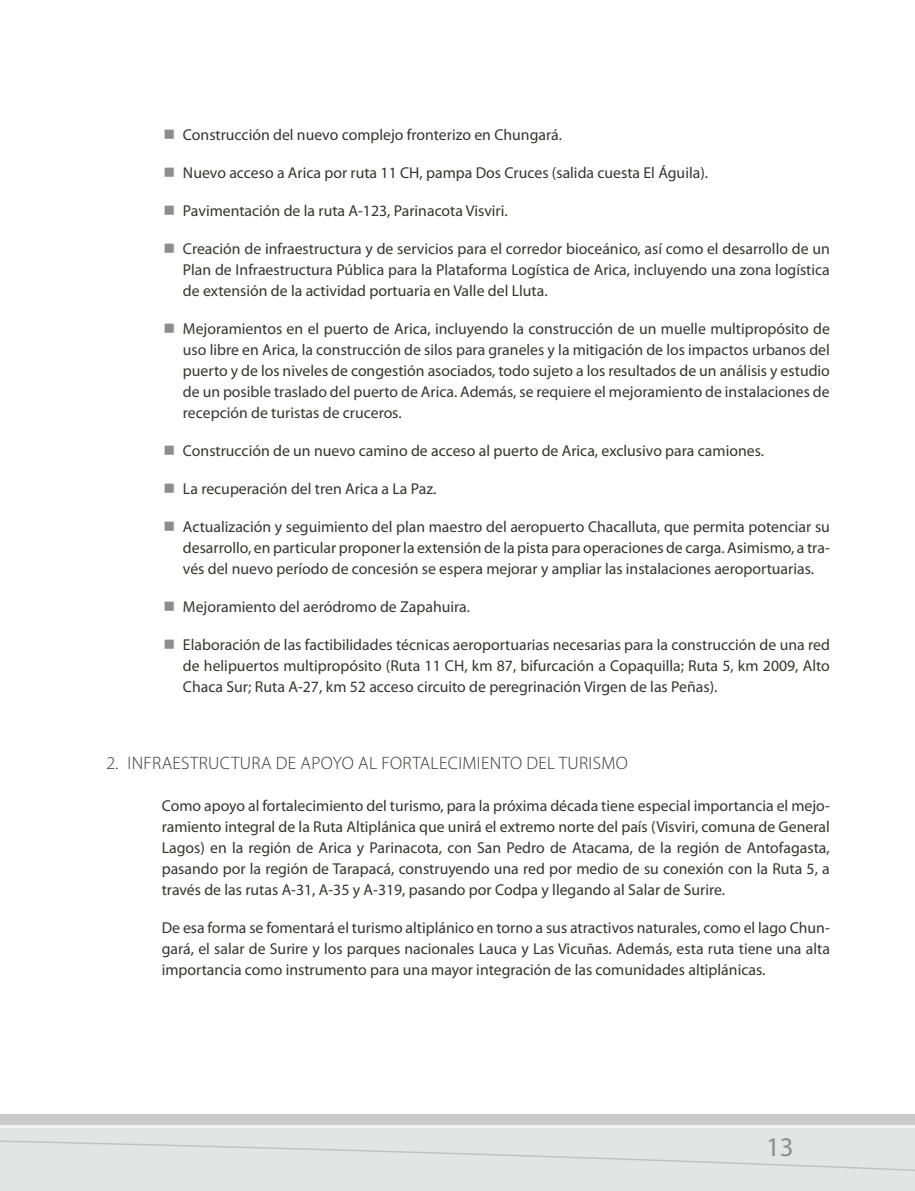
<style>
.page{position:relative;width:915px;height:1191px;background:#fff}
.page>*{position:absolute;margin:0;border:0;box-sizing:border-box;transform-origin:0 0}
.t1{font:27px "Myriad Pro";color:#8c8d8c}
.t2{font:300 18px "Myriad Pro";letter-spacing:.02em;color:#353431}
.t3{font:15.75px/21px "Myriad Pro";color:#353431;text-align:justify}
.s1{color:#8c8d8c}
</style>
<div class="page">
<div style="left:0;top:1125px;width:914px;height:66px;background:#e3e4e4"></div>
<svg style="left:0;top:1114px;width:914px;height:57px"></svg>
<hr style="left:0;top:1125px;width:914px;height:3px;background:#f1f1f2">
<p class="t3" style="left:163px;top:124px;width:400px"><span class="s1">■</span> Construcción del nuevo complejo fronterizo en Chungará.</p>
<p class="t3" style="left:163px;top:162px;width:546px"><span class="s1">■</span> Nuevo acceso a Arica por ruta 11 CH, pampa Dos Cruces (salida cuesta El Águila).</p>
<p class="t3" style="left:163px;top:200px;width:346px"><span class="s1">■</span> Pavimentación de la ruta A-123, Parinacota Visviri.</p>
<p class="t3" style="left:183px;top:238px;width:648px;text-indent:-20px"><span class="s1">■</span> Creación de infraestructura y de servicios para el corredor bioceánico, así como el desarrollo de un Plan de Infraestructura Pública para la Plataforma Logística de Arica, incluyendo una zona logística de extensión de la actividad portuaria en Valle del Lluta.</p>
<p class="t3" style="left:183px;top:318px;width:648px;text-indent:-20px"><span class="s1">■</span> Mejoramientos en el puerto de Arica, incluyendo la construcción de un muelle multipropósito de uso libre en Arica, la construcción de silos para graneles y la mitigación de los impactos urbanos del puerto y de los niveles de congestión asociados, todo sujeto a los resultados de un análisis y estudio de un posible traslado del puerto de Arica. Además, se requiere el mejoramiento de instalaciones de recepción de turistas de cruceros.</p>
<p class="t3" style="left:163px;top:440px;width:602px"><span class="s1">■</span> Construcción de un nuevo camino de acceso al puerto de Arica, exclusivo para camiones.</p>
<p class="t3" style="left:163px;top:478px;width:274px"><span class="s1">■</span> La recuperación del tren Arica a La Paz.</p>
<p class="t3" style="left:183px;top:516px;width:648px;text-indent:-20px"><span class="s1">■</span> Actualización y seguimiento del plan maestro del aeropuerto Chacalluta, que permita potenciar su desarrollo, en particular proponer la extensión de la pista para operaciones de carga. Asimismo, a tra&shy;vés del nuevo período de concesión se espera mejorar y ampliar las instalaciones aeroportuarias.</p>
<p class="t3" style="left:163px;top:596px;width:308px"><span class="s1">■</span> Mejoramiento del aeródromo de Zapahuira.</p>
<p class="t3" style="left:183px;top:634px;width:648px;text-indent:-20px"><span class="s1">■</span> Elaboración de las factibilidades técnicas aeroportuarias necesarias para la construcción de una red de helipuertos multipropósito (Ruta 11 CH, km 87, bifurcación a Copaquilla; Ruta 5, km 2009, Alto Chaca Sur; ruta A-27, km 52 acceso circuito de peregrinación Virgen de las Peñas).</p>
<p class="t2" style="left:106px;top:752px;width:523px">2. I NFRAESTRUCTURA DE APOYO AL FORTALECIMIENTO DEL TURISMO</p>
<p class="t3" style="left:162px;top:795px;width:669px">Como apoyo al fortalecimiento del turismo, para la próxima década tiene especial importancia el mejo&shy;ramiento integral de la Ruta Altiplánica que unirá el extremo norte del país (Visviri, comuna de General Lagos) en la región de Arica y Parinacota, con San Pedro de Atacama, de la región de Antofagasta, pasando por la región de Tarapacá, construyendo una red por medio de su conexión con la Ruta 5, a través de las rutas A-31, A-35 y A-319, pasando por Codpa y llegando al Salar de Surire.</p>
<p class="t3" style="left:162px;top:917px;width:669px">De esa forma se fomentará el turismo altiplánico en torno a sus atractivos naturales, como el lago Chun&shy;gará, el salar de Surire y los parques nacionales Lauca y Las Vicuñas. Además, esta ruta tiene una alta importancia como instrumento para una mayor integración de las comunidades altiplánicas.</p>
<h1 class="t1" style="left:765px;top:1130px;width:29px">13</h1>
</div>
